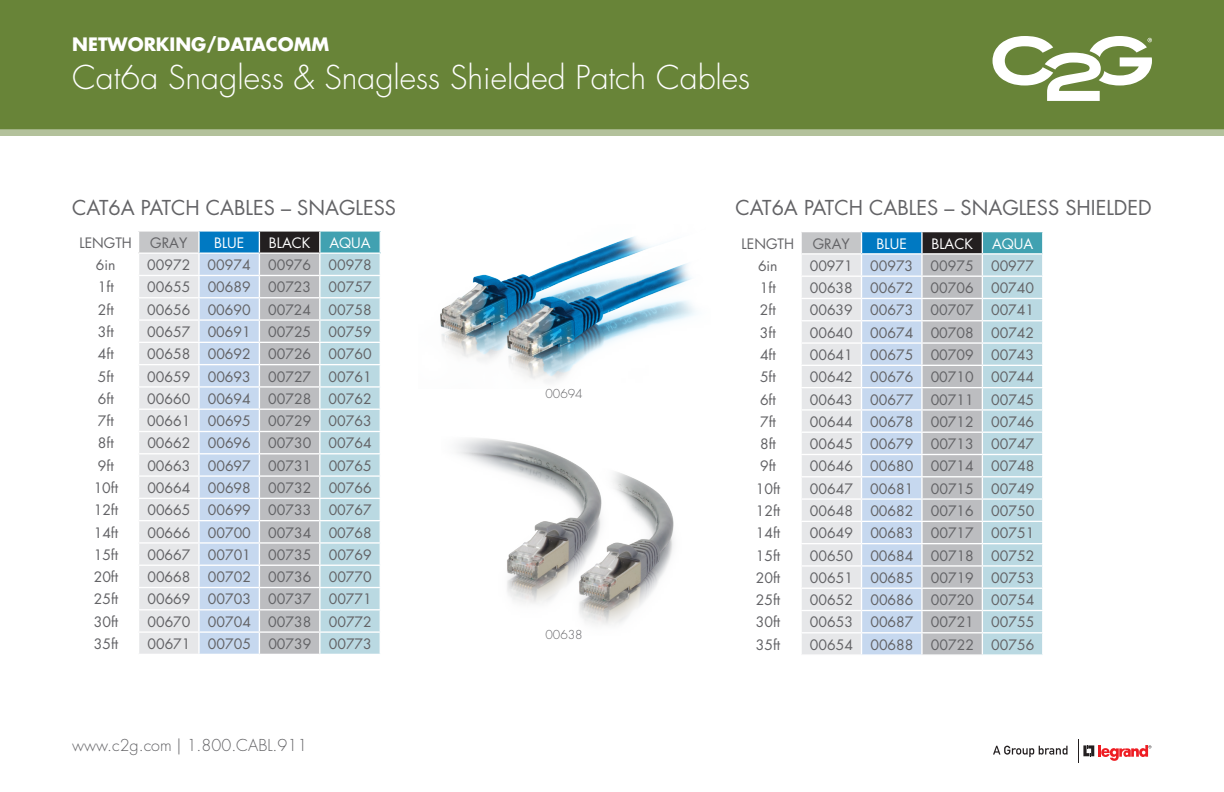
<style>
.page{position:relative;width:1224px;height:792px;background:#fff}
.page>*{position:absolute;margin:0;border:0;box-sizing:border-box;transform-origin:0 0}
.t1{font:300 32px "Futura Std";color:#fff}
.t2{font:20px "Futura Std";color:#636366}
.t3{font:700 18px "Futura Std";color:#fff}
.t4{font:300 16px "Futura Std";color:#636366}
.t5{font:14px "Futura Std";color:#636366}
.t6{font:14px "Futura Std";color:#fff}
.t7{font:300 12px "Futura Std";color:#636366}
</style>
<div class="page">
<div style="left:0;top:0;width:1224px;height:135px;background:#688438"></div>
<div style="left:0;top:129px;width:1224px;height:8px;background:#b3c19b"></div>
<svg style="left:993px;top:746px;width:75px;height:11px"></svg>
<svg style="left:1083px;top:745px;width:68px;height:16px"></svg>
<svg style="left:138px;top:232px;width:243px;height:422px;background:#c7d4dd"></svg>
<svg style="left:801px;top:232px;width:242px;height:423px;background:#c6d4dd"></svg>
<img style="left:440px;top:236px;width:256px;height:147px">
<img style="left:456px;top:438px;width:218px;height:187px">
<svg style="left:993px;top:36px;width:159px;height:65px"></svg>
<p class="t3" style="left:72px;top:32px;width:258px">NETWORKING/DATACOMM</p>
<h1 class="t1" style="left:72px;top:58px;width:680px">Cat6a Snagless &amp; Snagless Shielded Patch Cables</h1>
<h2 class="t2" style="left:72px;top:195px;width:325px">CAT6A PATCH CABLES – SNAGLESS</h2>
<p class="t5" style="left:80px;top:234px;width:54px">LENGTH</p>
<p class="t5" style="left:150px;top:234px;width:39px">GRAY</p>
<p class="t6" style="left:214px;top:234px;width:32px">BLUE</p>
<p class="t6" style="left:269px;top:234px;width:43px">BLACK</p>
<p class="t6" style="left:329px;top:234px;width:43px">AQUA</p>
<p class="t5" style="left:96px;top:256px;width:21px">6in</p>
<p class="t5" style="left:147px;top:256px;width:226px">00972 00974 00976 00978</p>
<p class="t5" style="left:98px;top:278px;width:17px">1ft</p>
<p class="t5" style="left:147px;top:278px;width:226px">00655 00689 00723 00757</p>
<p class="t5" style="left:98px;top:301px;width:17px">2ft</p>
<p class="t5" style="left:147px;top:301px;width:226px">00656 00690 00724 00758</p>
<p class="t5" style="left:98px;top:323px;width:17px">3ft</p>
<p class="t5" style="left:147px;top:323px;width:226px">00657 00691 00725 00759</p>
<p class="t5" style="left:98px;top:345px;width:17px">4ft</p>
<p class="t5" style="left:147px;top:345px;width:226px">00658 00692 00726 00760</p>
<p class="t5" style="left:98px;top:367px;width:17px">5ft</p>
<p class="t5" style="left:147px;top:367px;width:226px">00659 00693 00727 00761</p>
<p class="t5" style="left:98px;top:390px;width:17px">6ft</p>
<p class="t5" style="left:147px;top:390px;width:226px">00660 00694 00728 00762</p>
<p class="t5" style="left:98px;top:412px;width:17px">7ft</p>
<p class="t5" style="left:147px;top:412px;width:226px">00661 00695 00729 00763</p>
<p class="t5" style="left:98px;top:434px;width:17px">8ft</p>
<p class="t5" style="left:147px;top:434px;width:226px">00662 00696 00730 00764</p>
<p class="t5" style="left:98px;top:457px;width:17px">9ft</p>
<p class="t5" style="left:147px;top:457px;width:226px">00663 00697 00731 00765</p>
<p class="t5" style="left:94px;top:479px;width:26px">10ft</p>
<p class="t5" style="left:147px;top:479px;width:226px">00664 00698 00732 00766</p>
<p class="t5" style="left:94px;top:501px;width:26px">12ft</p>
<p class="t5" style="left:147px;top:501px;width:226px">00665 00699 00733 00767</p>
<p class="t5" style="left:94px;top:524px;width:26px">14ft</p>
<p class="t5" style="left:147px;top:524px;width:226px">00666 00700 00734 00768</p>
<p class="t5" style="left:94px;top:546px;width:26px">15ft</p>
<p class="t5" style="left:147px;top:546px;width:226px">00667 00701 00735 00769</p>
<p class="t5" style="left:94px;top:568px;width:26px">20ft</p>
<p class="t5" style="left:147px;top:568px;width:226px">00668 00702 00736 00770</p>
<p class="t5" style="left:94px;top:590px;width:26px">25ft</p>
<p class="t5" style="left:147px;top:590px;width:226px">00669 00703 00737 00771</p>
<p class="t5" style="left:94px;top:613px;width:26px">30ft</p>
<p class="t5" style="left:147px;top:613px;width:226px">00670 00704 00738 00772</p>
<p class="t5" style="left:94px;top:635px;width:26px">35ft</p>
<p class="t5" style="left:147px;top:635px;width:226px">00671 00705 00739 00773</p>
<p class="t4" style="left:72px;top:736px;width:237px">www.c2g.com | 1.800.CABL.911</p>
<p class="t7" style="left:545px;top:386px;width:39px">00694</p>
<p class="t7" style="left:545px;top:627px;width:39px">00638</p>
<h2 class="t2" style="left:736px;top:195px;width:418px">CAT6A PATCH CABLES – SNAGLESS SHIELDED</h2>
<p class="t5" style="left:742px;top:234px;width:54px">LENGTH</p>
<p class="t5" style="left:813px;top:234px;width:39px">GRAY</p>
<p class="t6" style="left:877px;top:234px;width:32px">BLUE</p>
<p class="t6" style="left:931px;top:234px;width:43px">BLACK</p>
<p class="t6" style="left:992px;top:234px;width:43px">AQUA</p>
<p class="t5" style="left:758px;top:257px;width:21px">6in</p>
<p class="t5" style="left:810px;top:257px;width:226px">00971 00973 00975 00977</p>
<p class="t5" style="left:760px;top:279px;width:17px">1ft</p>
<p class="t5" style="left:810px;top:279px;width:226px">00638 00672 00706 00740</p>
<p class="t5" style="left:760px;top:301px;width:17px">2ft</p>
<p class="t5" style="left:810px;top:301px;width:226px">00639 00673 00707 00741</p>
<p class="t5" style="left:760px;top:324px;width:17px">3ft</p>
<p class="t5" style="left:810px;top:324px;width:226px">00640 00674 00708 00742</p>
<p class="t5" style="left:760px;top:346px;width:17px">4ft</p>
<p class="t5" style="left:810px;top:346px;width:226px">00641 00675 00709 00743</p>
<p class="t5" style="left:760px;top:368px;width:17px">5ft</p>
<p class="t5" style="left:810px;top:368px;width:226px">00642 00676 00710 00744</p>
<p class="t5" style="left:760px;top:390px;width:17px">6ft</p>
<p class="t5" style="left:810px;top:390px;width:226px">00643 00677 00711 00745</p>
<p class="t5" style="left:760px;top:413px;width:17px">7ft</p>
<p class="t5" style="left:810px;top:413px;width:226px">00644 00678 00712 00746</p>
<p class="t5" style="left:760px;top:435px;width:17px">8ft</p>
<p class="t5" style="left:810px;top:435px;width:226px">00645 00679 00713 00747</p>
<p class="t5" style="left:760px;top:457px;width:17px">9ft</p>
<p class="t5" style="left:810px;top:457px;width:226px">00646 00680 00714 00748</p>
<p class="t5" style="left:756px;top:480px;width:26px">10ft</p>
<p class="t5" style="left:810px;top:480px;width:226px">00647 00681 00715 00749</p>
<p class="t5" style="left:756px;top:502px;width:26px">12ft</p>
<p class="t5" style="left:810px;top:502px;width:226px">00648 00682 00716 00750</p>
<p class="t5" style="left:756px;top:524px;width:26px">14ft</p>
<p class="t5" style="left:810px;top:524px;width:226px">00649 00683 00717 00751</p>
<p class="t5" style="left:756px;top:547px;width:26px">15ft</p>
<p class="t5" style="left:810px;top:547px;width:226px">00650 00684 00718 00752</p>
<p class="t5" style="left:756px;top:569px;width:26px">20ft</p>
<p class="t5" style="left:810px;top:569px;width:226px">00651 00685 00719 00753</p>
<p class="t5" style="left:756px;top:591px;width:26px">25ft</p>
<p class="t5" style="left:810px;top:591px;width:226px">00652 00686 00720 00754</p>
<p class="t5" style="left:756px;top:613px;width:26px">30ft</p>
<p class="t5" style="left:810px;top:613px;width:226px">00653 00687 00721 00755</p>
<p class="t5" style="left:756px;top:636px;width:26px">35ft</p>
<p class="t5" style="left:810px;top:636px;width:226px">00654 00688 00722 00756</p>
</div>
